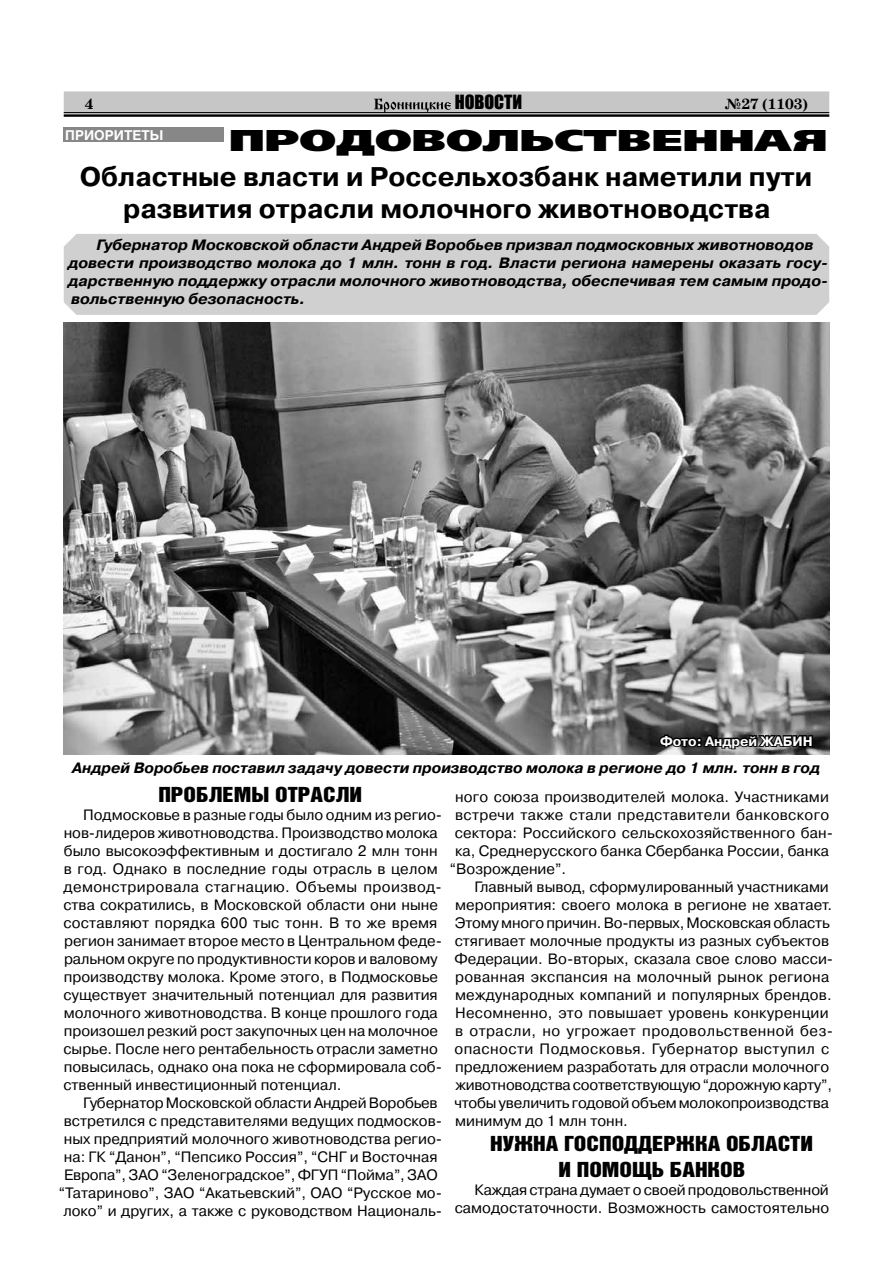
<style>
.page{position:relative;width:893px;height:1263px;background:#fff}
.page>*{position:absolute;margin:0;border:0;box-sizing:border-box;transform-origin:0 0}
.t1{font:30px "Free Set Black C";letter-spacing:-.01em;color:#000;scale:1.49 1}
.t2{font:700 27px/32.4px "Pragmatica C";color:#000;text-align:center}
.t3{font:21px/25.2px "Bastion Kontrast Alt C";color:#000;text-align:center;scale:1.2 1}
.t4{font:18px "Impact";color:#000}
.t5{font:15px/18px "Pragmatica C";color:#000;text-align:right}
.t6{font:italic 700 15px/18px "Pragmatica C";color:#000}
.t7{font:15px "Pragmatica C";letter-spacing:.025em;color:#000}
.t8{font:15px "Pragmatica C";letter-spacing:.035em;color:#000}
.t9{font:15px "Pragmatica C";letter-spacing:.03em;color:#000}
.t10{font:15px "Pragmatica C";letter-spacing:.02em;color:#000}
.t11{font:700 15px "School Book AC";color:#000}
.t12{font:700 13.5px "Pragmatica C";color:#fff}
.t13{font:700 13.5px "Helios";color:#fff}
</style>
<div class="page">
<div style="left:64px;top:91px;width:765px;height:26px;background:#c6c6c6;border:2px solid #c6c6c6"></div>
<svg style="left:374px;top:98px;width:77px;height:14px"></svg>
<hr style="left:64px;top:112px;width:765px;height:1px;background:#000">
<hr style="left:64px;top:114px;width:765px;height:3px;background:#000">
<div style="left:64px;top:128px;width:160px;height:14px;background:#878787"></div>
<div style="left:64px;top:234px;width:765px;height:81px;background:#d0d0d0"></div>
<img style="left:64px;top:323px;width:765px;height:432px">
<svg style="left:658px;top:731px;width:156px;height:19px;background:#313131"></svg>
<p class="t11" style="left:85px;top:96px;width:10px">4</p>
<p class="t4" style="left:455px;top:88px;width:69px">НОВОСТИ</p>
<p class="t11" style="left:724px;top:96px;width:85px">№27 (1103)</p>
<p class="t13" style="left:65px;top:127px;width:100px">ПРИОРИТЕТЫ</p>
<h1 class="t1" style="left:229px;top:123px;width:403px">ПРОДОВОЛЬСТВЕННАЯ</h1>
<h2 class="t2" style="left:80px;top:160px;width:734px">Областные власти и Россельхозбанк наметили пути развития отрасли молочного животноводства</h2>
<p class="t6" style="left:68px;top:236px;width:761px;text-indent:29px">Губернатор Московской области Андрей Воробьев призвал подмосковных животноводов довести производство молока до 1 млн. тонн в год. Власти региона намерены оказать госу&shy;дарственную поддержку отрасли молочного животноводства, обеспечивая тем самым продо&shy;вольственную безопасность.</p>
<p class="t12" style="left:660px;top:733px;width:154px">Фото: Андрей ЖАБИН</p>
<p class="t6" style="left:72px;top:758px;width:749px">Андрей Воробьев поставил задачу довести производство молока в регионе до 1 млн. тонн в год</p>
<h3 class="t3" style="left:158px;top:782px;width:171px">ПРОБЛЕМЫ ОТРАСЛИ</h3>
<p class="t5" style="left:63px;top:806px;width:380px;text-align:left;text-indent:20px">Подмосковье в разные годы было одним из регио&shy;нов-лидеров животноводства. Производство молока было высокоэффективным и достигало 2 млн тонн в год. Однако в последние годы отрасль в целом демонстрировала стагнацию. Объемы производ&shy;ства сократились, в Московской области они ныне составляют порядка 600 тыс тонн. В то же время регион занимает второе место в Центральном феде&shy;ральном округе по продуктивности коров и валовому производству молока. Кроме этого, в Подмосковье существует значительный потенциал для развития молочного животноводства. В конце прошлого года произошел резкий рост закупочных цен на молочное сырье. После него рентабельность отрасли заметно повысилась, однако она пока не сформировала соб&shy;ственный инвестиционный потенциал.</p>
<p class="t5" style="left:59px;top:1094px;width:385px">Губернатор Московской области Андрей Воробьев встретился с представителями ведущих подмосков&shy;ных предприятий молочного животноводства регио&shy;на: ГК “Данон”, “Пепсико Россия”, “СНГ и Восточная Европа”, ЗАО “Зеленоградское”, ФГУП “Пойма”, ЗАО “Татариново”, ЗАО “Акатьевский”, ОАО “Русское мо&shy;локо” и других, а также с руководством Националь-</p>
<p class="t5" style="left:455px;top:788px;width:375px">ного союза производителей молока. Участниками</p>
<p class="t7" style="left:455px;top:807px;width:376px">встречи также стали представители банковского</p>
<p class="t5" style="left:455px;top:824px;width:380px">сектора: Российского сельскохозяйственного бан-</p>
<p class="t5" style="left:455px;top:842px;width:375px">ка, Среднерусского банка Сбербанка России, банка</p>
<p class="t5" style="left:450px;top:860px;width:118px">“Возрождение”.</p>
<p class="t5" style="left:474px;top:878px;width:356px">Главный вывод, сформулированный участниками</p>
<p class="t5" style="left:455px;top:896px;width:379px">мероприятия: своего молока в регионе не хватает.</p>
<p class="t5" style="left:455px;top:914px;width:376px">Этому много причин. Во-первых, Московская область</p>
<p class="t5" style="left:455px;top:932px;width:376px">стягивает молочные продукты из разных субъектов</p>
<p class="t5" style="left:454px;top:950px;width:380px">Федерации. Во-вторых, сказала свое слово масси-</p>
<p class="t10" style="left:455px;top:969px;width:375px">рованная экспансия на молочный рынок региона</p>
<p class="t5" style="left:455px;top:986px;width:378px">международных компаний и популярных брендов.</p>
<p class="t5" style="left:455px;top:1004px;width:375px">Несомненно, это повышает уровень конкуренции</p>
<p class="t8" style="left:455px;top:1023px;width:380px">в отрасли, но угрожает продовольственной без-</p>
<p class="t9" style="left:454px;top:1041px;width:376px">опасности Подмосковья. Губернатор выступил с</p>
<p class="t5" style="left:455px;top:1058px;width:376px">предложением разработать для отрасли молочного</p>
<p class="t5" style="left:455px;top:1076px;width:378px">животноводства соответствующую “дорожную карту”,</p>
<p class="t5" style="left:454px;top:1094px;width:376px">чтобы увеличить годовой объем молокопроизводства</p>
<p class="t5" style="left:455px;top:1112px;width:174px">минимум до 1 млн тонн.</p>
<h3 class="t3" style="left:490px;top:1131px;width:271px">НУЖНА ГОСПОДДЕРЖКА ОБЛАСТИ<br>И ПОМОЩЬ БАНКОВ</h3>
<p class="t5" style="left:455px;top:1180px;width:376px">Каждая страна думает о своей продовольственной самодостаточности. Возможность самостоятельно</p>
</div>
